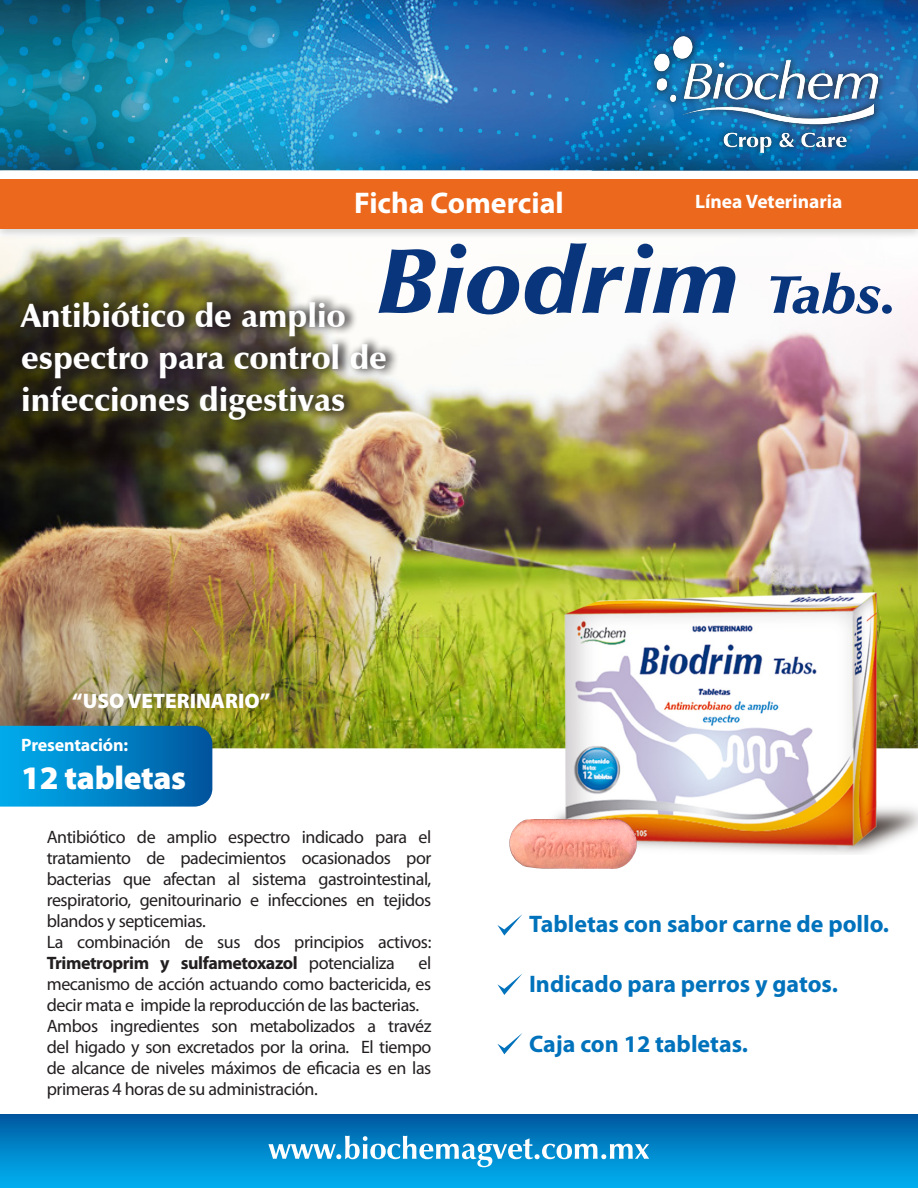
<style>
.page{position:relative;width:918px;height:1188px;background:#fff}
.page>*{position:absolute;margin:0;border:0;box-sizing:border-box;transform-origin:0 0}
.t1{font:italic 900 93.15px "Zapf Humanist 601 BT";color:#08357c;scale:1.06 1}
.t2{font:900 33px/42px "Zapf Humanist 601 BT";color:#fff}
.t3{font:900 33px "Myriad Pro";letter-spacing:-.01em;color:#fff}
.t4{font:700 30px "Myriad Pro";color:#fff}
.t5{font:700 24px "Myriad Pro";color:#0072bc}
.t6{font:900 21px "Myriad Pro";color:#fff}
.t7{font:700 19.5px "Myriad Pro";color:#fff}
.t8{font:18px/21px "Myriad Pro";letter-spacing:-.025em;color:#231f20}
.t9{font:700 18px "Myriad Pro";letter-spacing:-.01em;color:#fff}
.s1{font-size:54px}
.s2{font-weight:700}
</style>
<div class="page">
<div style="left:0;top:1114px;width:918px;height:74px;background:linear-gradient(to bottom,#005aa1,#00b2f2)"></div>
<svg style="left:268px;top:1136px;width:381px;height:31px"></svg>
<div style="left:0;top:175px;width:918px;height:66px;background:#231f20;opacity:.19"></div>
<div style="left:0;top:179px;width:918px;height:49px;background:#ec681c"></div>
<div style="left:0;top:170px;width:918px;height:9px;background:#fff"></div>
<img style="left:0;top:237px;width:918px;height:511px">
<svg style="left:0;top:726px;width:212px;height:81px;background:#0284c7"></svg>
<img style="left:16px;top:293px;width:383px;height:136px">
<img style="left:0;top:0;width:918px;height:170px">
<svg style="left:647px;top:30px;width:239px;height:130px;background:#1265a9"></svg>
<img style="left:655px;top:37px;width:223px;height:116px">
<img style="left:548px;top:588px;width:370px;height:266px">
<svg style="left:497px;top:914px;width:25px;height:22px"></svg>
<svg style="left:497px;top:974px;width:25px;height:21px"></svg>
<svg style="left:497px;top:1033px;width:25px;height:21px"></svg>
<img style="left:510px;top:820px;width:127px;height:49px">
<h3 class="t4" style="left:354px;top:186px;width:211px">Ficha Comercial</h3>
<p class="t7" style="left:695px;top:190px;width:149px">Línea Veterinaria</p>
<h1 class="t1" style="left:378px;top:224px;width:492px">Biodrim <span class="s1">Tabs.</span></h1>
<h2 class="t2" style="left:21px;top:295px;width:367px">Antibiótico de amplio espectro para control de infecciones digestivas</h2>
<p class="t6" style="left:72px;top:686px;width:200px">“USO VETERINARIO”</p>
<p class="t9" style="left:21px;top:735px;width:108px">Presentación:</p>
<h2 class="t3" style="left:21px;top:755px;width:166px">12 tabletas</h2>
<p class="t8" style="left:47px;top:826px;width:386px">Antibiótico de amplio espectro indicado para el tratamiento de padecimientos ocasionados por bacterias que afectan al sistema gastrointestinal, respiratorio, genitourinario e infecciones en tejidos blandos y septicemias.<br>La combinación de sus dos principios activos:<br><span class="s2">Trimetroprim y sulfametoxazol</span> potencializa</p>
<p class="t8" style="left:47px;top:952px;width:386px;text-indent:372px">el mecanismo de acción actuando como bactericida, es decir mata e impide la reproducción de las bacterias.<br>Ambos ingredientes son metabolizados a travéz del higado y son excretados por la orina. El tiempo de alcance de niveles máximos de eficacia es en las primeras 4 horas de su administración.</p>
<h3 class="t5" style="left:529px;top:911px;width:361px">Tabletas con sabor carne de pollo.</h3>
<h3 class="t5" style="left:529px;top:971px;width:310px">Indicado para perros y gatos.</h3>
<h3 class="t5" style="left:529px;top:1031px;width:221px">Caja con 12 tabletas.</h3>
</div>
